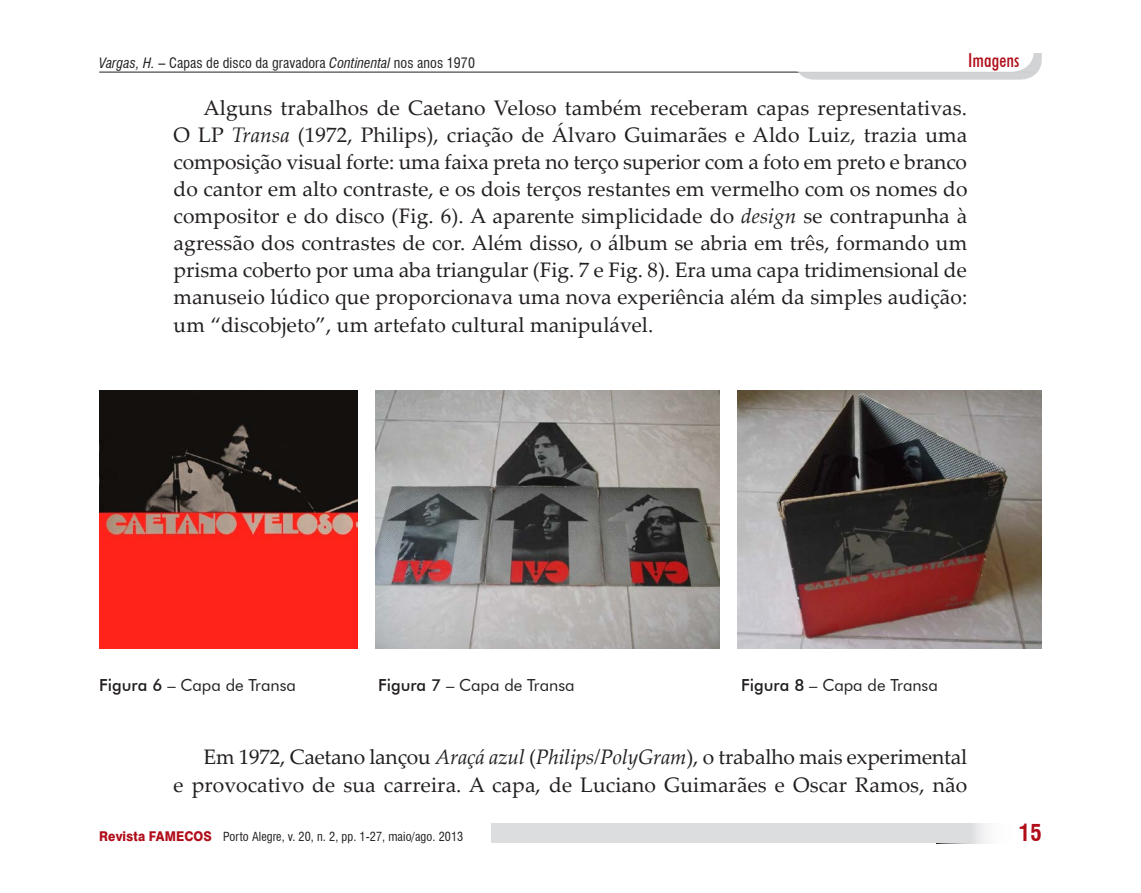
<style>
.page{position:relative;width:1141px;height:893px;background:#fff}
.page>*{position:absolute;margin:0;border:0;box-sizing:border-box;transform-origin:0 0}
.t1{font:700 condensed 22.75px "Swiss 721 BT";color:#b00d19}
.Texto{font:21px/27.1px "Palatino Linotype";letter-spacing:.005em;color:#231f20;text-align:justify}
.t2{font:500 condensed 19.25px "Futura BT";letter-spacing:.005em;color:#b00d19}
.Legenda{font:16.62px "Futura BT";color:#231f20}
.t3{font:condensed 14px "Swiss 721 BT";letter-spacing:.005em;color:#231f20}
.t4{font:condensed 12.25px "Swiss 721 BT";letter-spacing:.005em;color:#231f20}
.s1{font-style:italic}
.s2{font-weight:500}
.s3{font-weight:800;font-stretch:normal;font-size:13.47px;color:#b00d19}
</style>
<div class="page">
<svg style="left:969px;top:823px;width:18px;height:20px"></svg>
<div style="left:491px;top:823px;width:478px;height:20px;background:#dcdddf"></div>
<hr style="left:99px;top:72px;width:934px;height:1px;background:#231f20">
<div style="left:794px;top:10px;width:248px;height:70px;background:#d1d2d4;border-radius:21px"></div>
<div style="left:782px;top:1px;width:251px;height:70px;background:#fff;border-radius:21px"></div>
<div style="left:781px;top:1px;width:253px;height:71px;border:2px solid #fff;border-radius:21px"></div>
<div style="left:1021px;top:1px;width:26px;height:51px;background:#fff"></div>
<img style="left:99px;top:390px;width:259px;height:258px">
<img style="left:376px;top:390px;width:344px;height:258px">
<img style="left:738px;top:390px;width:304px;height:258px">
<p class="t3" style="left:99px;top:54px;width:377px"><span class="s1">Vargas, H.</span> – Capas de disco da gravadora <span class="s1">Continental</span> nos anos 1970</p>
<p class="t2" style="left:968px;top:48px;width:53px">Imagens</p>
<p class="Texto" style="left:174px;top:93px;width:795px;text-indent:30px">Alguns trabalhos de Caetano Veloso também receberam capas representativas.<br>O LP <span class="s1">Transa</span> (1972, Philips), criação de Álvaro Guimarães e Aldo Luiz, trazia uma composição visual forte: uma faixa preta no terço superior com a foto em preto e branco do cantor em alto contraste, e os dois terços restantes em vermelho com os nomes do compositor e do disco (Fig. 6). A aparente simplicidade do <span class="s1">design</span> se contrapunha à agressão dos contrastes de cor. Além disso, o álbum se abria em três, formando um prisma coberto por uma aba triangular (Fig. 7 e Fig. 8). Era uma capa tridimensional de manuseio lúdico que proporcionava uma nova experiência além da simples audição: um “discobjeto”, um artefato cultural manipulável.</p>
<p class="Legenda" style="left:99px;top:675px;width:198px"><span class="s2">Figura 6</span> – Capa de Transa</p>
<p class="Legenda" style="left:378px;top:675px;width:198px"><span class="s2">Figura 7</span> – Capa de Transa</p>
<p class="Legenda" style="left:741px;top:675px;width:198px"><span class="s2">Figura 8</span> – Capa de Transa</p>
<p class="Texto" style="left:174px;top:743px;width:795px;text-align:right">Em 1972, Caetano lançou <span class="s1">Araçá azul</span> (<span class="s1">Philips/PolyGram</span>), o trabalho mais experimental<br>e provocativo de sua carreira. A capa, de Luciano Guimarães e Oscar Ramos, não</p>
<p class="t4" style="left:99px;top:829px;width:366px"><span class="s3">Revista FAMECOS</span> Porto Alegre, v. 20, n. 2, pp. 1-27, maio/ago. 2013</p>
<p class="t1" style="left:1019px;top:819px;width:24px">15</p>
</div>
